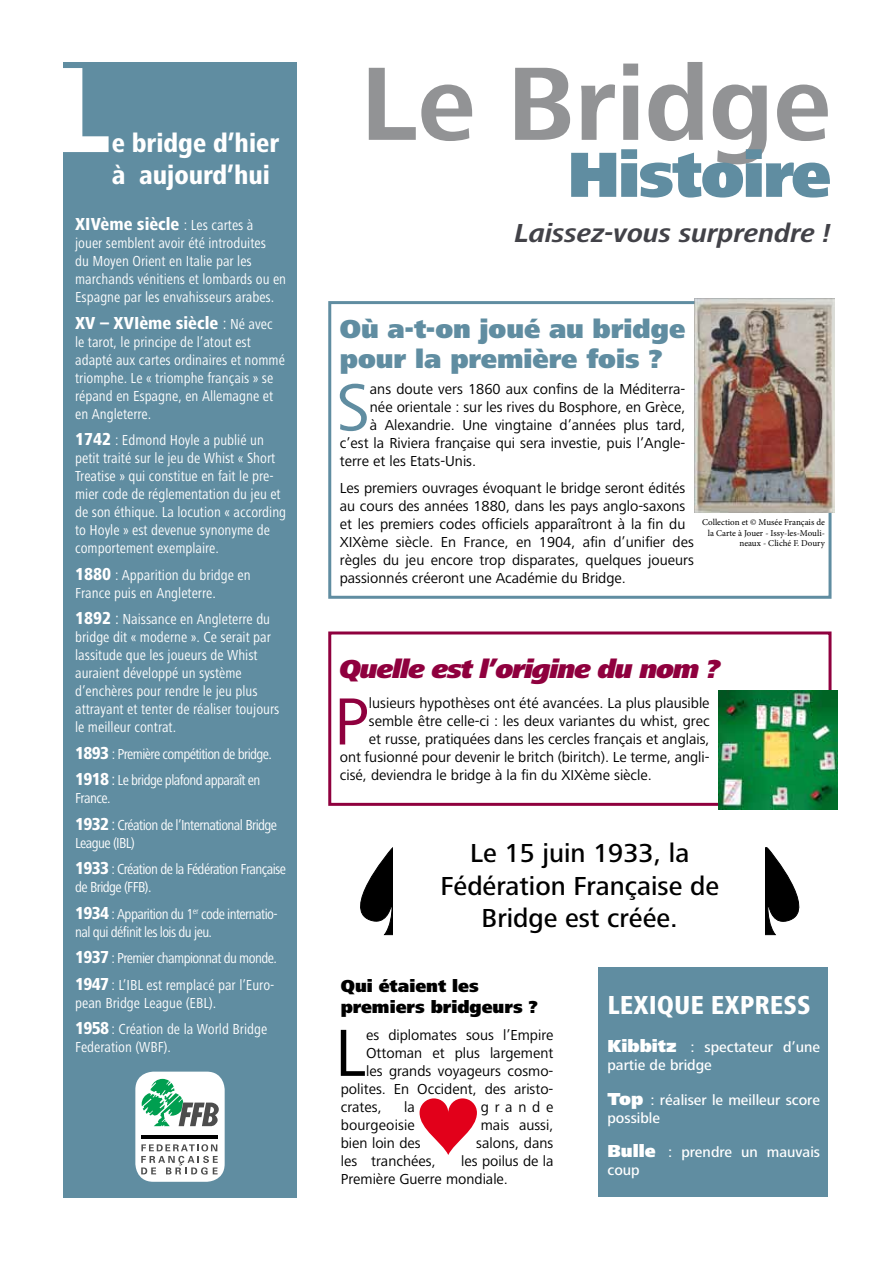
<style>
.page{position:relative;width:893px;height:1263px;background:#fff}
.page>*{position:absolute;margin:0;border:0;box-sizing:border-box;transform-origin:0 0}
.t1{font:700 108px "Frutiger Next LT";color:#929395}
.t2{font:69px "Frutiger Next LT";color:#608da1}
.t3{font:69px "Frutiger Next LT";color:#8f003e}
.t4{font:69px "Frutiger Next LT";color:#000}
.t5{font:900 66px "Frutiger Next LT";letter-spacing:-.025em;color:#608da1}
.t6{font:500 27px/32.4px "Frutiger Next LT";color:#000;text-align:center}
.t7{font:900 27px/30px "Frutiger Next LT";color:#608da1}
.t8{font:800 condensed 27px/32.4px "Frutiger Next LT";color:#fff}
.t9{font:italic 900 27px "Frutiger Next LT";letter-spacing:-.04em;color:#8f003e}
.t10{font:italic 700 27px "Frutiger Next LT";color:#424248}
.t11{font:800 condensed 18px "Frutiger Next LT";color:#fff}
.t12{font:900 18px/21.6px "Frutiger Next LT";color:#000}
.t13{font:15px/18px "Frutiger Next LT";color:#000}
.t14{font:condensed 15px/18px "Frutiger Next LT";color:#fff}
.t15{font:condensed 15px/26.5px "Frutiger Next LT";letter-spacing:-.04em;color:#fff}
.t16{font:500 15px/18px "Frutiger Next LT";color:#fff}
.t17{font:9px/10.8px "Minion Pro";color:#000;text-align:right}
.s1{font-weight:400;font-size:15px}
.s2{font-weight:400;font-size:16.5px}
.s3{font-weight:800;font-size:18px}
.s4{font-size:16.5px}
.s5{font-weight:900;font-size:18px}
</style>
<div class="page">
<div style="left:598px;top:967px;width:230px;height:230px;background:#608da1"></div>
<div style="left:63px;top:63px;width:234px;height:1135px;background:#608da1"></div>
<div style="left:328px;top:301px;width:503px;height:298px;border:3px solid #608da1"></div>
<img style="left:694px;top:298px;width:141px;height:214px">
<div style="left:328px;top:631px;width:503px;height:175px;border:3px solid #8f003e"></div>
<img style="left:718px;top:690px;width:119px;height:119px">
<svg style="left:766px;top:847px;width:34px;height:88px"></svg>
<svg style="left:360px;top:847px;width:33px;height:88px"></svg>
<div style="left:135px;top:1071px;width:90px;height:111px;background:#fff;border-radius:18px"></div>
<hr style="left:142px;top:1135px;width:76px;height:3px;background:#000">
<svg style="left:142px;top:1079px;width:77px;height:47px"></svg>
<svg style="left:141px;top:1144px;width:77px;height:30px"></svg>
<svg style="left:63px;top:68px;width:46px;height:84px"></svg>
<svg style="left:420px;top:1098px;width:57px;height:57px"></svg>
<h3 class="t8" style="left:112px;top:127px;width:169px">e bridge d’hier à aujourd’hui</h3>
<p class="t11" style="left:75px;top:214px;width:180px">XIVème siècle <span class="s1">: Les cartes à</span></p>
<p class="t14" style="left:75px;top:234px;width:213px">jouer semblent avoir été introduites<br>du Moyen Orient en Italie par les marchands vénitiens et lombards ou en Espagne par les envahisseurs arabes.</p>
<p class="t11" style="left:75px;top:312px;width:199px">XV – XVIème siècle <span class="s2">:</span> <span class="s1">Né avec</span></p>
<p class="t14" style="left:75px;top:333px;width:211px">le tarot, le principe de l’atout est adapté aux cartes ordinaires et nommé triomphe. Le « triomphe français » se répand en Espagne, en Allemagne et en Angleterre.</p>
<p class="t14" style="left:75px;top:431px;width:213px"><span class="s3">1742</span> : Edmond Hoyle a publié un petit traité sur le jeu de Whist « Short Treatise » qui constitue en fait le pre&shy;mier code de réglementation du jeu et de son éthique. La locution « according to Hoyle » est devenue synonyme de comportement exemplaire.</p>
<p class="t14" style="left:75px;top:566px;width:177px"><span class="s3">1880</span> : Apparition du bridge en<br>France puis en Angleterre.</p>
<p class="t14" style="left:75px;top:610px;width:206px"><span class="s3">1892</span> <span class="s4">:</span> Naissance en Angleterre du bridge dit « moderne ». Ce serait par lassitude que les joueurs de Whist auraient développé un système d’enchères pour rendre le jeu plus attrayant et tenter de réaliser toujours le meilleur contrat.</p>
<p class="t15" style="left:75px;top:740px;width:198px"><span class="s3">1893</span> : Première compétition de bridge.<br><span class="s3">1918</span> <span class="s4">:</span> Le bridge plafond apparaît en</p>
<p class="t15" style="left:75px;top:785px;width:204px">France.<br><span class="s3">1932</span> <span class="s4">:</span> Création de l’International Bridge</p>
<p class="t15" style="left:75px;top:829px;width:212px">League (IBL)<br><span class="s3">1933</span> : Création de la Fédération Française</p>
<p class="t15" style="left:75px;top:874px;width:204px">de Bridge (FFB).<br><span class="s3">1934</span> : Apparition du 1<sup>er</sup> code internatio-</p>
<p class="t15" style="left:75px;top:918px;width:203px">nal qui définit les lois du jeu.<br><span class="s3">1937</span> : Premier championnat du monde.<br><span class="s3">1947</span> : L’IBL est remplacé par l’Euro-</p>
<p class="t14" style="left:75px;top:989px;width:194px;line-height:26.5px">pean Bridge League (EBL).<br><span class="s3">1958</span> : Création de la World Bridge</p>
<p class="t14" style="left:75px;top:1038px;width:97px">Federation (WBF).</p>
<h1 class="t1" style="left:361px;top:43px;width:472px">Le Bridge</h1>
<h3 class="t5" style="left:568px;top:137px;width:265px">Histoire</h3>
<h3 class="t10" style="left:515px;top:218px;width:317px">Laissez-vous surprendre !</h3>
<h3 class="t7" style="left:340px;top:314px;width:347px">Où a-t-on joué au bridge pour la première fois ?</h3>
<h2 class="t2" style="left:336px;top:369px;width:35px">S</h2>
<p class="t13" style="left:370px;top:380px;width:317px">ans doute vers 1860 aux confins de la Méditerra-</p>
<p class="t13" style="left:370px;top:398px;width:317px">née orientale : sur les rives du Bosphore, en Grèce,</p>
<p class="t13" style="left:370px;top:416px;width:317px">à Alexandrie. Une vingtaine d’années plus tard,</p>
<p class="t13" style="left:340px;top:434px;width:347px">c’est la Riviera française qui sera investie, puis l’Angle-</p>
<p class="t13" style="left:340px;top:452px;width:138px">terre et les Etats-Unis.</p>
<p class="t13" style="left:340px;top:479px;width:356px">Les premiers ouvrages évoquant le bridge seront édités au cours des années 1880, dans les pays anglo-saxons et les premiers codes officiels apparaîtront à la fin du XIXème siècle. En France, en 1904, afin d’unifier des règles du jeu encore trop disparates, quelques joueurs passionnés créeront une Académie du Bridge.</p>
<p class="t17" style="left:702px;top:517px;width:124px">Collection et © Musée Français de la Carte à Jouer - Issy-les-Mouli&shy;neaux - Cliché F. Doury</p>
<h3 class="t9" style="left:340px;top:653px;width:382px">Quelle est l’origine du nom ?</h3>
<h2 class="t3" style="left:334px;top:683px;width:37px">P</h2>
<p class="t13" style="left:369px;top:694px;width:342px">lusieurs hypothèses ont été avancées. La plus plausible</p>
<p class="t13" style="left:369px;top:712px;width:342px">semble être celle-ci : les deux variantes du whist, grec</p>
<p class="t13" style="left:369px;top:730px;width:342px">et russe, pratiquées dans les cercles français et anglais,</p>
<p class="t13" style="left:340px;top:748px;width:371px">ont fusionné pour devenir le britch (biritch). Le terme, angli-</p>
<p class="t13" style="left:340px;top:766px;width:314px">cisé, deviendra le bridge à la fin du XIXème siècle.</p>
<h3 class="t6" style="left:440px;top:837px;width:280px">Le 15 juin 1933, la<br>Fédération Française de<br>Bridge est créée.</h3>
<p class="t12" style="left:341px;top:975px;width:199px">Qui étaient les premiers bridgeurs ?</p>
<h2 class="t4" style="left:335px;top:1015px;width:33px">L</h2>
<p class="t13" style="left:366px;top:1026px;width:189px">es diplomates sous l’Empire</p>
<p class="t13" style="left:366px;top:1044px;width:189px">Ottoman et plus largement</p>
<p class="t13" style="left:366px;top:1062px;width:189px">les grands voyageurs cosmo-</p>
<p class="t13" style="left:341px;top:1080px;width:214px">polites. En Occident, des aristo-</p>
<p class="t13" style="left:341px;top:1098px;width:42px">crates,</p>
<p class="t13" style="left:404px;top:1098px;width:12px">la</p>
<p class="t13" style="left:481px;top:1098px;width:74px">grande</p>
<p class="t13" style="left:341px;top:1116px;width:76px">bourgeoisie</p>
<p class="t13" style="left:481px;top:1116px;width:74px">mais aussi,</p>
<p class="t13" style="left:341px;top:1134px;width:81px">bien loin des</p>
<p class="t13" style="left:476px;top:1134px;width:79px">salons, dans</p>
<p class="t13" style="left:341px;top:1152px;width:96px">les tranchées,</p>
<p class="t13" style="left:341px;top:1152px;width:214px;text-indent:120px">les poilus de la<br>Première Guerre mondiale.</p>
<h3 class="t8" style="left:607px;top:988px;width:205px">LEXIQUE EXPRESS</h3>
<p class="t16" style="left:607px;top:1038px;width:214px"><span class="s5">Kibbitz</span> : spectateur d’une partie de bridge</p>
<p class="t16" style="left:607px;top:1091px;width:214px"><span class="s5">Top</span> : réaliser le meilleur score possible</p>
<p class="t16" style="left:607px;top:1143px;width:214px"><span class="s5">Bulle</span> : prendre un mauvais coup</p>
</div>
